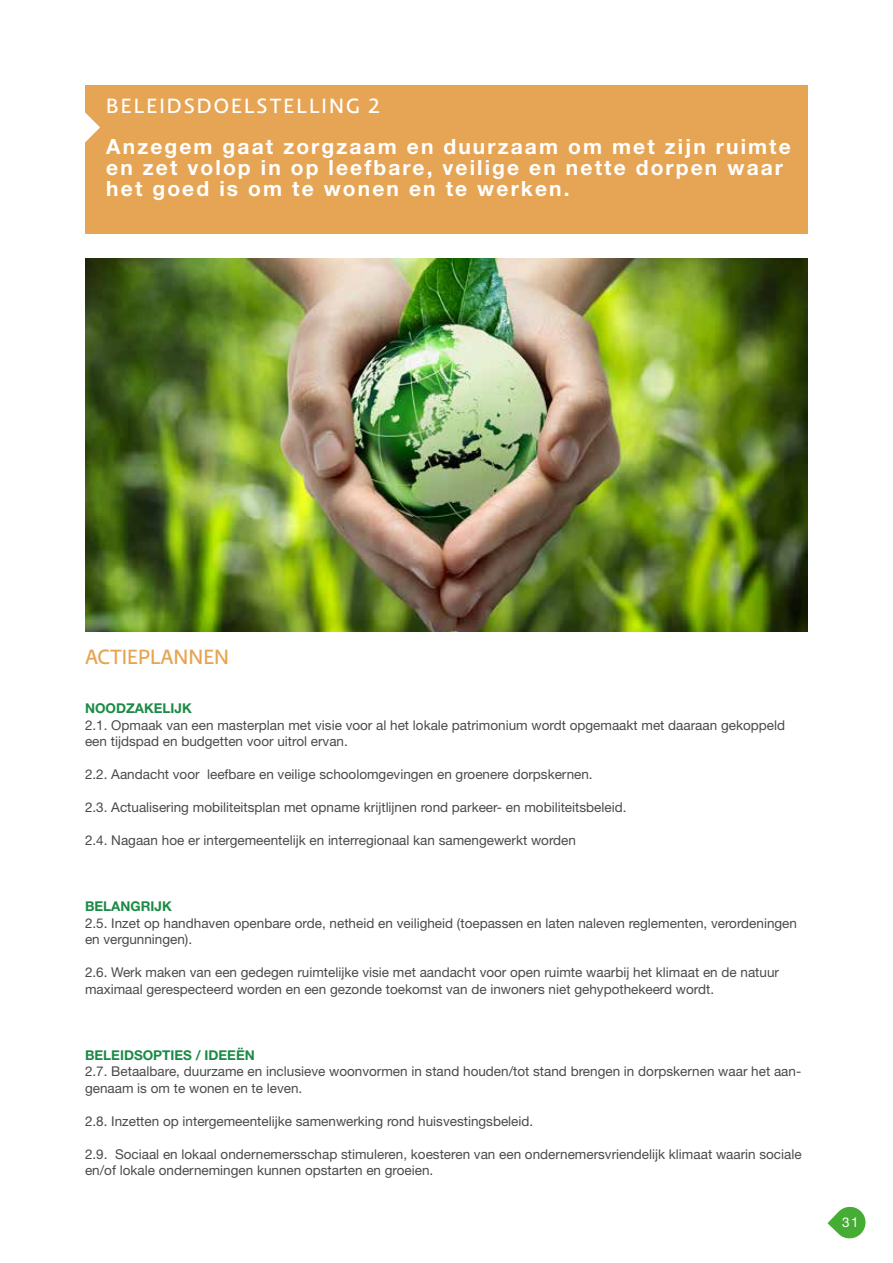
<style>
.page{position:relative;width:893px;height:1263px;background:#fff}
.page>*{position:absolute;margin:0;border:0;box-sizing:border-box;transform-origin:0 0}
.t1{font:700 21px/21px "Helvetica Neue LT Std";letter-spacing:.1em;color:#fff}
.t2{font:500 21px "Relato Sans OT";letter-spacing:.1em;color:#fff}
.t3{font:500 21px "Relato Sans OT";color:#e6a554}
.t4{font:13.5px/16.5px "Helvetica Neue LT Std";color:#4a4a49}
.t5{font:700 13.5px "Helvetica Neue LT Std";color:#1b8a46}
.t6{font:13.5px "Helvetica Neue LT Std";color:#fff}
</style>
<div class="page">
<svg style="left:827px;top:1207px;width:38px;height:31px"></svg>
<div style="left:85px;top:85px;width:723px;height:149px;background:#e6a554"></div>
<svg style="left:85px;top:112px;width:15px;height:30px"></svg>
<img style="left:85px;top:258px;width:723px;height:373px">
<h1 class="t2" style="left:106px;top:94px;width:275px">BELEIDSDOELSTELLING 2</h1>
<h1 class="t1" style="left:106px;top:136px;width:686px">Anzegem gaat zorgzaam en duurzaam om met zijn ruimte en zet volop in op leefbare, veilige en nette dorpen waar het goed is om te wonen en te werken.</h1>
<h1 class="t3" style="left:85px;top:644px;width:146px">ACTIEPLANNEN</h1>
<p class="t5" style="left:85px;top:700px;width:108px">NOODZAKELIJK</p>
<p class="t4" style="left:85px;top:716px;width:701px">2.1. Opmaak van een masterplan met visie voor al het lokale patrimonium wordt opgemaakt met daaraan gekoppeld een tijdspad en budgetten voor uitrol ervan.</p>
<p class="t4" style="left:85px;top:766px;width:509px">2.2. Aandacht voor leefbare en veilige schoolomgevingen en groenere dorpskernen.</p>
<p class="t4" style="left:85px;top:799px;width:543px">2.3. Actualisering mobiliteitsplan met opname krijtlijnen rond parkeer- en mobiliteitsbeleid.</p>
<p class="t4" style="left:85px;top:832px;width:492px">2.4. Nagaan hoe er intergemeentelijk en interregionaal kan samengewerkt worden</p>
<p class="t5" style="left:85px;top:898px;width:88px">BELANGRIJK</p>
<p class="t4" style="left:85px;top:914px;width:713px">2.5. Inzet op handhaven openbare orde, netheid en veiligheid (toepassen en laten naleven reglementen, verordeningen en vergunningen).</p>
<p class="t4" style="left:85px;top:964px;width:695px">2.6. Werk maken van een gedegen ruimtelijke visie met aandacht voor open ruimte waarbij het klimaat en de natuur maximaal gerespecteerd worden en een gezonde toekomst van de inwoners niet gehypothekeerd wordt.</p>
<p class="t5" style="left:85px;top:1046px;width:171px">BELEIDSOPTIES / IDEEËN</p>
<p class="t4" style="left:85px;top:1063px;width:718px">2.7. Betaalbare, duurzame en inclusieve woonvormen in stand houden/tot stand brengen in dorpskernen waar het aan&shy;genaam is om te wonen en te leven.</p>
<p class="t4" style="left:85px;top:1112px;width:450px">2.8. Inzetten op intergemeentelijke samenwerking rond huisvestingsbeleid.</p>
<p class="t4" style="left:85px;top:1145px;width:718px">2.9. Sociaal en lokaal ondernemersschap stimuleren, koesteren van een ondernemersvriendelijk klimaat waarin sociale en/of lokale ondernemingen kunnen opstarten en groeien.</p>
<p class="t6" style="left:842px;top:1214px;width:18px">31</p>
</div>
